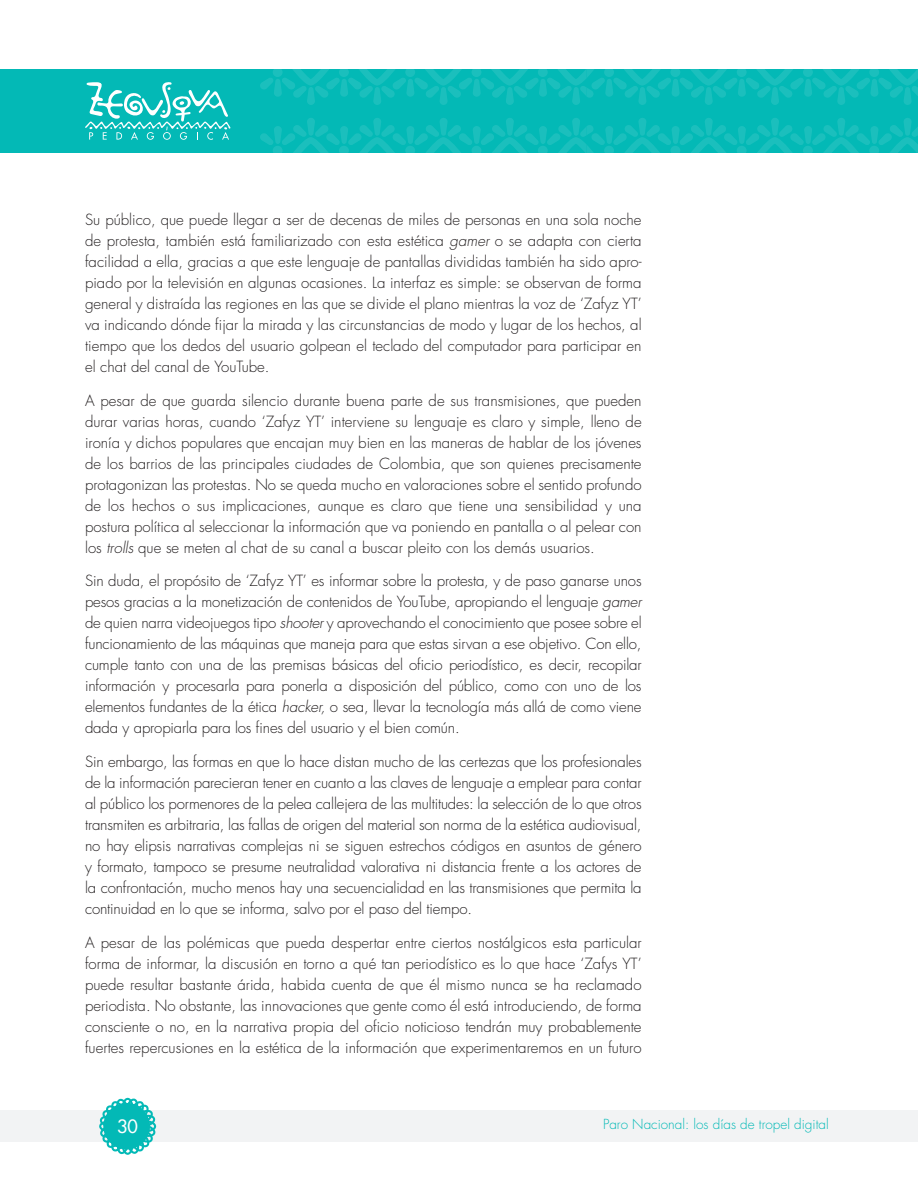
<style>
.page{position:relative;width:918px;height:1188px;background:#fff}
.page>*{position:absolute;margin:0;border:0;box-sizing:border-box;transform-origin:0 0}
.t1{font:500 18px "Futura Std";color:#fff}
.t2{font:300 15px/21px "Futura Std";color:#231f20;text-align:justify}
.t3{font:300 13.5px "Futura Std";color:#03b9b6}
.s1{font-style:italic}
</style>
<div class="page">
<div style="left:0;top:1110px;width:918px;height:32px;background:#f2f3f4"></div>
<svg style="left:99px;top:1098px;width:57px;height:57px"></svg>
<div style="left:0;top:69px;width:918px;height:84px;background:#03b9b6"></div>
<svg style="left:85px;top:82px;width:146px;height:58px"></svg>
<svg style="left:260px;top:118px;width:658px;height:35px"></svg>
<svg style="left:869px;top:146px;width:10px;height:9px"></svg>
<svg style="left:260px;top:69px;width:658px;height:36px"></svg>
<svg style="left:869px;top:67px;width:10px;height:10px"></svg>
<p class="t2" style="left:85px;top:209px;width:558px">Su público, que puede llegar a ser de decenas de miles de personas en una sola noche de protesta, también está familiarizado con esta estética <span class="s1">gamer</span> o se adapta con cierta facilidad a ella, gracias a que este lenguaje de pantallas divididas también ha sido apro&shy;piado por la televisión en algunas ocasiones. La interfaz es simple: se observan de forma general y distraída las regiones en las que se divide el plano mientras la voz de ‘Zafyz YT’ va indicando dónde fijar la mirada y las circunstancias de modo y lugar de los hechos, al tiempo que los dedos del usuario golpean el teclado del computador para participar en el chat del canal de YouTube.</p>
<p class="t2" style="left:85px;top:390px;width:558px">A pesar de que guarda silencio durante buena parte de sus transmisiones, que pueden durar varias horas, cuando ‘Zafyz YT’ interviene su lenguaje es claro y simple, lleno de ironía y dichos populares que encajan muy bien en las maneras de hablar de los jóvenes de los barrios de las principales ciudades de Colombia, que son quienes precisamente protagonizan las protestas. No se queda mucho en valoraciones sobre el sentido profundo de los hechos o sus implicaciones, aunque es claro que tiene una sensibilidad y una postura política al seleccionar la información que va poniendo en pantalla o al pelear con los <span class="s1">trolls</span> que se meten al chat de su canal a buscar pleito con los demás usuarios.</p>
<p class="t2" style="left:85px;top:571px;width:558px">Sin duda, el propósito de ‘Zafyz YT’ es informar sobre la protesta, y de paso ganarse unos pesos gracias a la monetización de contenidos de YouTube, apropiando el lenguaje <span class="s1">gamer </span>de quien narra videojuegos tipo <span class="s1">shooter</span> y aprovechando el conocimiento que posee sobre el funcionamiento de las máquinas que maneja para que estas sirvan a ese objetivo. Con ello, cumple tanto con una de las premisas básicas del oficio periodístico, es decir, recopilar información y procesarla para ponerla a disposición del público, como con uno de los elementos fundantes de la ética <span class="s1">hacker,</span> o sea, llevar la tecnología más allá de como viene dada y apropiarla para los fines del usuario y el bien común.</p>
<p class="t2" style="left:85px;top:752px;width:558px">Sin embargo, las formas en que lo hace distan mucho de las certezas que los profesionales de la información parecieran tener en cuanto a las claves de lenguaje a emplear para contar al público los pormenores de la pelea callejera de las multitudes: la selección de lo que otros transmiten es arbitraria, las fallas de origen del material son norma de la estética audiovisual, no hay elipsis narrativas complejas ni se siguen estrechos códigos en asuntos de género y formato, tampoco se presume neutralidad valorativa ni distancia frente a los actores de la confrontación, mucho menos hay una secuencialidad en las transmisiones que permita la continuidad en lo que se informa, salvo por el paso del tiempo.</p>
<p class="t2" style="left:85px;top:932px;width:558px">A pesar de las polémicas que pueda despertar entre ciertos nostálgicos esta particular forma de informar, la discusión en torno a qué tan periodístico es lo que hace ‘Zafys YT’ puede resultar bastante árida, habida cuenta de que él mismo nunca se ha reclamado periodista. No obstante, las innovaciones que gente como él está introduciendo, de forma consciente o no, en la narrativa propia del oficio noticioso tendrán muy probablemente fuertes repercusiones en la estética de la información que experimentaremos en un futuro</p>
<p class="t1" style="left:117px;top:1115px;width:22px">30</p>
<p class="t3" style="left:603px;top:1115px;width:227px">Paro Nacional: los días de tropel digital</p>
</div>
